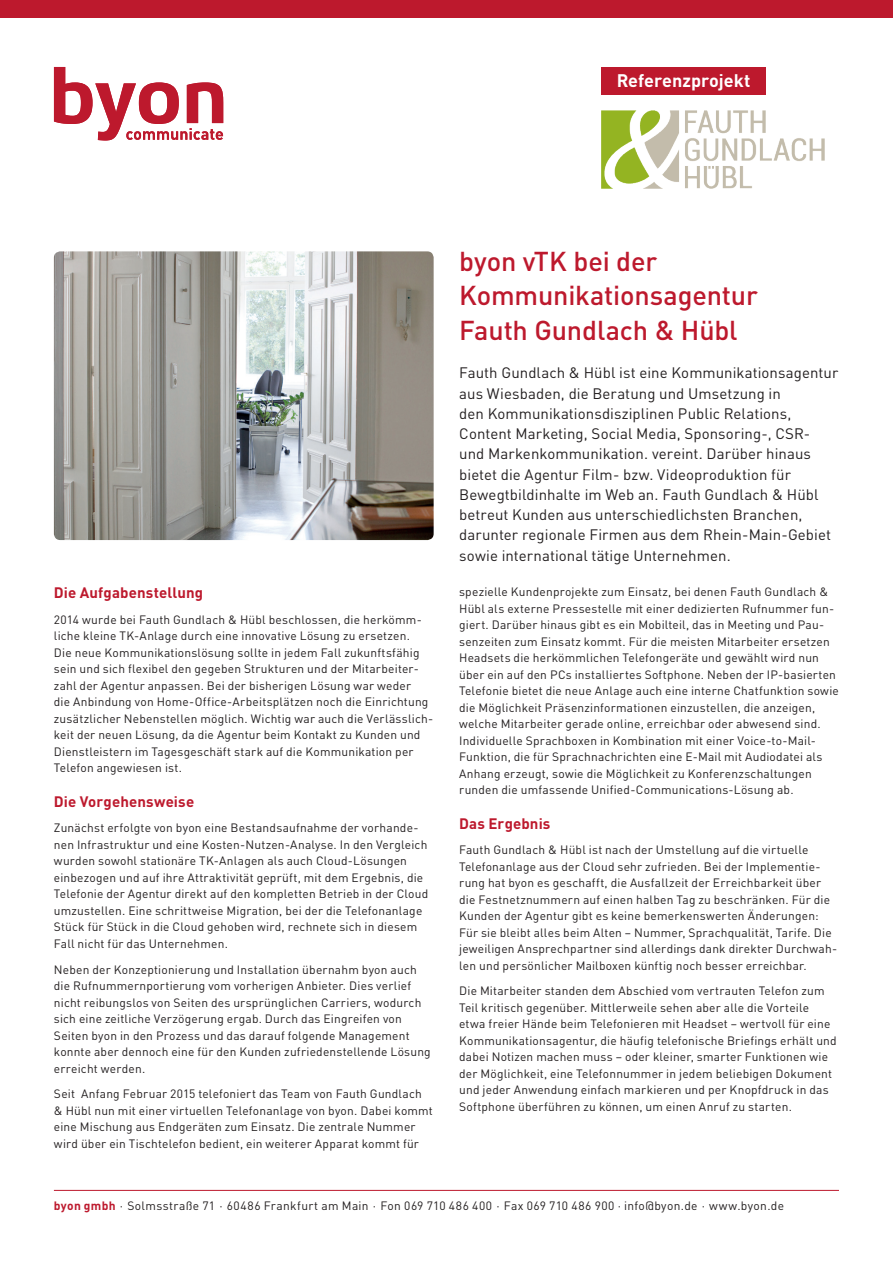
<style>
.page{position:relative;width:893px;height:1263px;background:#fff}
.page>*{position:absolute;margin:0;border:0;box-sizing:border-box;transform-origin:0 0}
.t1{font:500 27px/34.5px "DINOT";letter-spacing:-.005em;color:#bd192d}
.t2{font:700 18px "DINOT";color:#fff}
.t3{font:15px/20.2px "DINOT";letter-spacing:.005em;color:#231f20}
.t4{font:700 15px "DINOT";letter-spacing:.01em;color:#bd192d}
.t5{font:12px/16.5px "DINOT";letter-spacing:.015em;color:#231f20}
.s1{font-weight:700;color:#bd192d}
</style>
<div class="page">
<hr style="left:54px;top:1190px;width:785px;height:1px;background:#bd192d">
<div style="left:0;top:0;width:893px;height:17px;background:#bd192d"></div>
<img style="left:54px;top:251px;width:380px;height:289px">
<svg style="left:54px;top:67px;width:169px;height:73px"></svg>
<div style="left:601px;top:67px;width:165px;height:28px;background:#bd192d"></div>
<img style="left:601px;top:110px;width:223px;height:79px">
<h2 class="t2" style="left:617px;top:68px;width:135px">Referenzprojekt</h2>
<h1 class="t1" style="left:459px;top:243px;width:300px">byon vTK bei der<br>Kommunikationsagentur<br>Fauth Gundlach &amp; Hübl</h1>
<p class="t4" style="left:54px;top:583px;width:151px">Die Aufgabenstellung</p>
<p class="t5" style="left:54px;top:611px;width:381px">2014 wurde bei Fauth Gundlach &amp; Hübl beschlossen, die herkömm&shy;liche kleine TK-Anlage durch eine innovative Lösung zu ersetzen.<br>Die neue Kommunikationslösung sollte in jedem Fall zukunftsfähig sein und sich flexibel den gegeben Strukturen und der Mitarbeiter&shy;zahl der Agentur anpassen. Bei der bisherigen Lösung war weder<br>die Anbindung von Home-Office-Arbeitsplätzen noch die Einrichtung zusätzlicher Nebenstellen möglich. Wichtig war auch die Verlässlich&shy;keit der neuen Lösung, da die Agentur beim Kontakt zu Kunden und Dienstleistern im Tagesgeschäft stark auf die Kommunikation per Telefon angewiesen ist.</p>
<p class="t4" style="left:54px;top:792px;width:142px">Die Vorgehensweise</p>
<p class="t5" style="left:54px;top:820px;width:376px">Zunächst erfolgte von byon eine Bestandsaufnahme der vorhande&shy;nen Infrastruktur und eine Kosten- Nutzen-Analyse. In den Vergleich wurden sowohl stationäre TK-Anlagen als auch Cloud-Lösungen einbezogen und auf ihre Attraktivität geprüft, mit dem Ergebnis, die Telefonie der Agentur direkt auf den kompletten Betrieb in der Cloud umzustellen. Eine schrittweise Migration, bei der die Telefonanlage Stück für Stück in die Cloud gehoben wird, rechnete sich in diesem Fall nicht für das Unternehmen.</p>
<p class="t5" style="left:54px;top:961px;width:378px">Neben der Konzeptionierung und Installation übernahm byon auch die Rufnummernportierung vom vorherigen Anbieter. Dies verlief nicht reibungslos von Seiten des ursprünglichen Carriers, wodurch sich eine zeitliche Verzögerung ergab. Durch das Eingreifen von Seiten byon in den Prozess und das darauf folgende Management konnte aber dennoch eine für den Kunden zufriedenstellende Lösung erreicht werden.</p>
<p class="t5" style="left:54px;top:1085px;width:380px">Seit Anfang Februar 2015 telefoniert das Team von Fauth Gundlach &amp; Hübl nun mit einer virtuellen Telefonanlage von byon. Dabei kommt eine Mischung aus Endgeräten zum Einsatz. Die zentrale Nummer wird über ein Tischtelefon bedient, ein weiterer Apparat kommt für</p>
<p class="t3" style="left:459px;top:363px;width:381px">Fauth Gundlach &amp; Hübl ist eine Kommunikationsagentur aus Wiesbaden, die Beratung und Umsetzung in<br>den Kommunikationsdisziplinen Public Relations, Content Marketing, Social Media, Sponsoring-, CSR-<br>und Markenkommunikation. vereint. Darüber hinaus bietet die Agentur Film- bzw. Videoproduktion für Bewegtbildinhalte im Web an. Fauth Gundlach &amp; Hübl betreut Kunden aus unterschiedlichsten Branchen, darunter regionale Firmen aus dem Rhein-Main-Gebiet sowie international tätige Unternehmen.</p>
<p class="t5" style="left:459px;top:583px;width:381px">spezielle Kundenprojekte zum Einsatz, bei denen Fauth Gundlach &amp; Hübl als externe Pressestelle mit einer dedizierten Rufnummer fun&shy;giert. Darüber hinaus gibt es ein Mobilteil, das in Meeting und Pau&shy;senzeiten zum Einsatz kommt. Für die meisten Mitarbeiter ersetzen Headsets die herkömmlichen Telefongeräte und gewählt wird nun über ein auf den PCs installiertes Softphone. Neben der IP-basierten Telefonie bietet die neue Anlage auch eine interne Chatfunktion sowie die Möglichkeit Präsenzinformationen einzustellen, die anzeigen, welche Mitarbeiter gerade online, erreichbar oder abwesend sind.<br>Individuelle Sprachboxen in Kombination mit einer Voice-to- Mail-Funktion, die für Sprachnachrichten eine E- Mail mit Audiodatei als Anhang erzeugt, sowie die Möglichkeit zu Konferenzschaltungen runden die umfassende Unified-Communications-Lösung ab.</p>
<p class="t4" style="left:459px;top:813px;width:93px">Das Ergebnis</p>
<p class="t5" style="left:459px;top:841px;width:380px">Fauth Gundlach &amp; Hübl ist nach der Umstellung auf die virtuelle Telefonanlage aus der Cloud sehr zufrieden. Bei der Implementie&shy;rung hat byon es geschafft, die Ausfallzeit der Erreichbarkeit über die Festnetznummern auf einen halben Tag zu beschränken. Für die Kunden der Agentur gibt es keine bemerkenswerten Änderungen:<br>Für sie bleibt alles beim Alten – Nummer, Sprachqualität, Tarife. Die jeweiligen Ansprechpartner sind allerdings dank direkter Durchwah&shy;len und persönlicher Mailboxen künftig noch besser erreichbar.</p>
<p class="t5" style="left:459px;top:982px;width:379px">Die Mitarbeiter standen dem Abschied vom vertrauten Telefon zum Teil kritisch gegenüber. Mittlerweile sehen aber alle die Vorteile etwa freier Hände beim Telefonieren mit Headset – wertvoll für eine Kommunikationsagentur, die häufig telefonische Briefings erhält und dabei Notizen machen muss – oder kleiner, smarter Funktionen wie der Möglichkeit, eine Telefonnummer in jedem beliebigen Dokument und jeder Anwendung einfach markieren und per Knopfdruck in das Softphone überführen zu können, um einen Anruf zu starten.</p>
<p class="t5" style="left:54px;top:1197px;width:732px"><span class="s1">byon gmbh</span> · Solmsstraße 71 · 60486 Frankfurt am Main · Fon 069 710 486 400 · Fax 069 710 486 900 · info@byon.de · www.byon.de</p>
</div>
